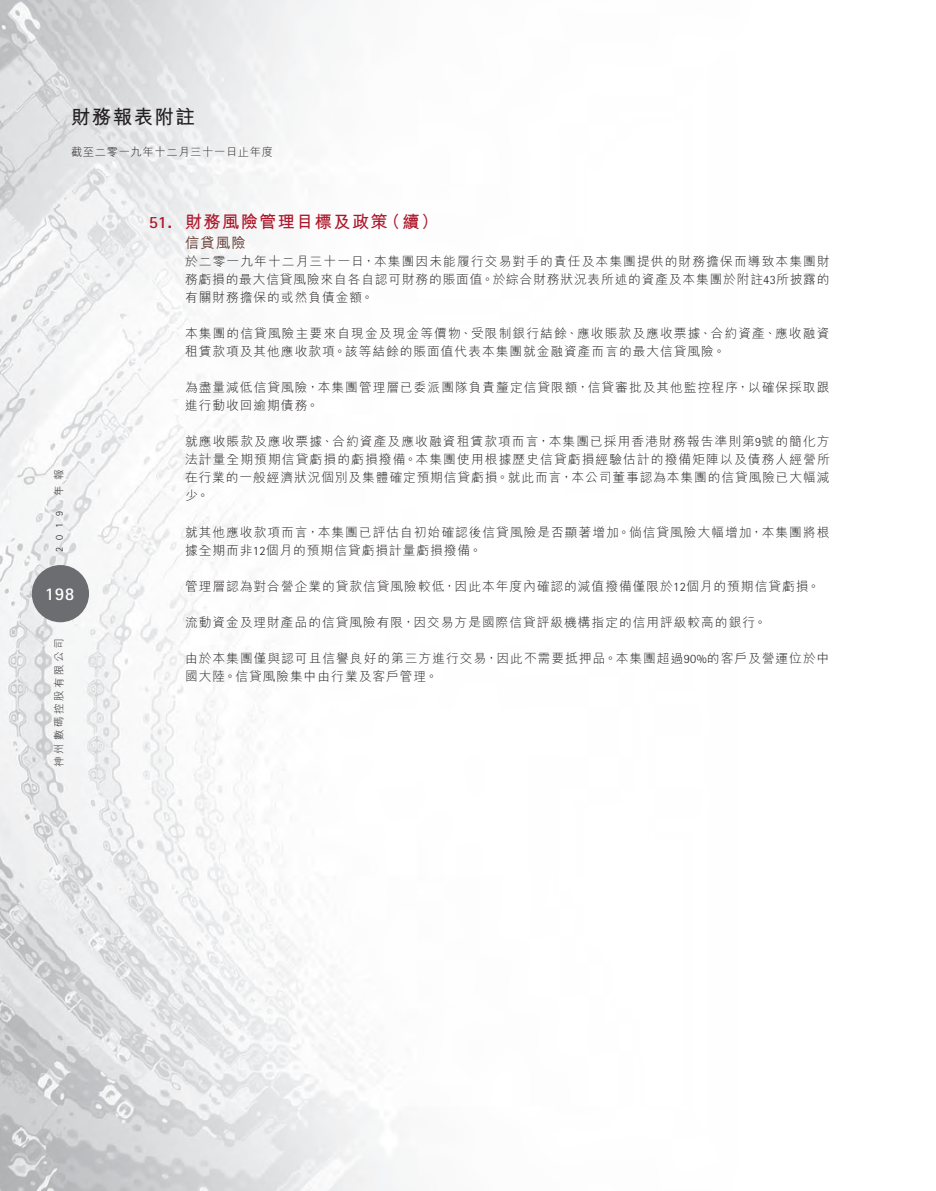
<style>
.page{position:relative;width:936px;height:1191px;background:#fff}
.page>*{position:absolute;margin:0;border:0;box-sizing:border-box;transform-origin:0 0}
.t1{font:700 19.5px "M Hei HK";letter-spacing:.07em;color:#231f20}
.t2{font:700 18px "Rotis Sans Serif Std";color:#fff}
.Heading_1{font:700 17.25px "M Hei HK";letter-spacing:.075em;color:#ae172b}
.Heading_2{font:500 14.25px "M Hei HK";color:#623b34}
.Body_Text{font:300 12.75px/18px "M Hei HK";letter-spacing:.075em;color:#231f20}
.t3{font:300 11.25px "M Hei HK";letter-spacing:.06em;color:#231f20}
.t4{font:300 10.5px "M Hei HK";letter-spacing:.25em;color:#231f20}
.t5{font:300 10.5px "Rotis Sans Serif Std";color:#231f20}
.s1{font-family:"Rotis Sans Serif Std"}
</style>
<div class="page">
<img style="left:0;top:0;width:399px;height:1191px">
<div style="left:32px;top:565px;width:57px;height:57px;background:#6c6d70;border-radius:50%"></div>
<h1 class="t1" style="left:71px;top:102px;width:125px">財務報表附註</h1>
<p class="t3" style="left:71px;top:146px;width:203px">截至二零一九年十二月三十一日止年度</p>
<p class="t4" style="left:54px;top:496px;width:28px;rotate:-90deg">年報</p>
<p class="t5" style="left:53px;top:551px;width:42px;rotate:-90deg">2019</p>
<h2 class="t2" style="left:45px;top:582px;width:31px">198</h2>
<p class="t4" style="left:54px;top:766px;width:130px;rotate:-90deg">神州數碼控股有限公司</p>
<p class="Heading_1" style="left:149px;top:209px;width:291px"><span class="s1">51.</span> 財務風險管理目標及政策（續）</p>
<p class="Heading_2" style="left:185px;top:233px;width:62px">信貸風險</p>
<p class="Body_Text" style="left:185px;top:252px;width:646px;text-align:justify">於二零一九年十二月三十一日，本集團因未能履行交易對手的責任及本集團提供的財務擔保而導致本集團財務虧損的最大信貸風險來自各自認可財務的賬面值。於綜合財務狀況表所述的資產及本集團於附註<span class="s1">43</span>所披露的有關財務擔保的或然負債金額。</p>
<p class="Body_Text" style="left:185px;top:324px;width:645px">本集團的信貸風險主要來自現金及現金等價物、受限制銀行結餘、應收賬款及應收票據、合約資產、應收融資租賃款項及其他應收款項。該等結餘的賬面值代表本集團就金融資產而言的最大信貸風險。</p>
<p class="Body_Text" style="left:185px;top:378px;width:646px">為盡量減低信貸風險，本集團管理層已委派團隊負責釐定信貸限額，信貸審批及其他監控程序，以確保採取跟進行動收回逾期債務。</p>
<p class="Body_Text" style="left:185px;top:432px;width:646px;text-align:justify">就應收賬款及應收票據、合約資產及應收融資租賃款項而言，本集團已採用香港財務報告準則第<span class="s1">9</span>號的簡化方法計量全期預期信貸虧損的虧損撥備。本集團使用根據歷史信貸虧損經驗估計的撥備矩陣以及債務人經營所在行業的一般經濟狀況個別及集體確定預期信貸虧損。就此而言，本公司董事認為本集團的信貸風險已大幅減少。</p>
<p class="Body_Text" style="left:185px;top:522px;width:646px">就其他應收款項而言，本集團已評估自初始確認後信貸風險是否顯著增加。倘信貸風險大幅增加，本集團將根據全期而非<span class="s1">12</span>個月的預期信貸虧損計量虧損撥備。</p>
<p class="Body_Text" style="left:185px;top:576px;width:636px">管理層認為對合營企業的貸款信貸風險較低，因此本年度內確認的減值撥備僅限於<span class="s1">12</span>個月的預期信貸虧損。</p>
<p class="Body_Text" style="left:185px;top:612px;width:583px">流動資金及理財產品的信貸風險有限，因交易方是國際信貸評級機構指定的信用評級較高的銀行。</p>
<p class="Body_Text" style="left:185px;top:648px;width:646px">由於本集團僅與認可且信譽良好的第三方進行交易，因此不需要抵押品。本集團超過<span class="s1">90%</span>的客戶及營運位於中國大陸。信貸風險集中由行業及客戶管理。</p>
</div>
